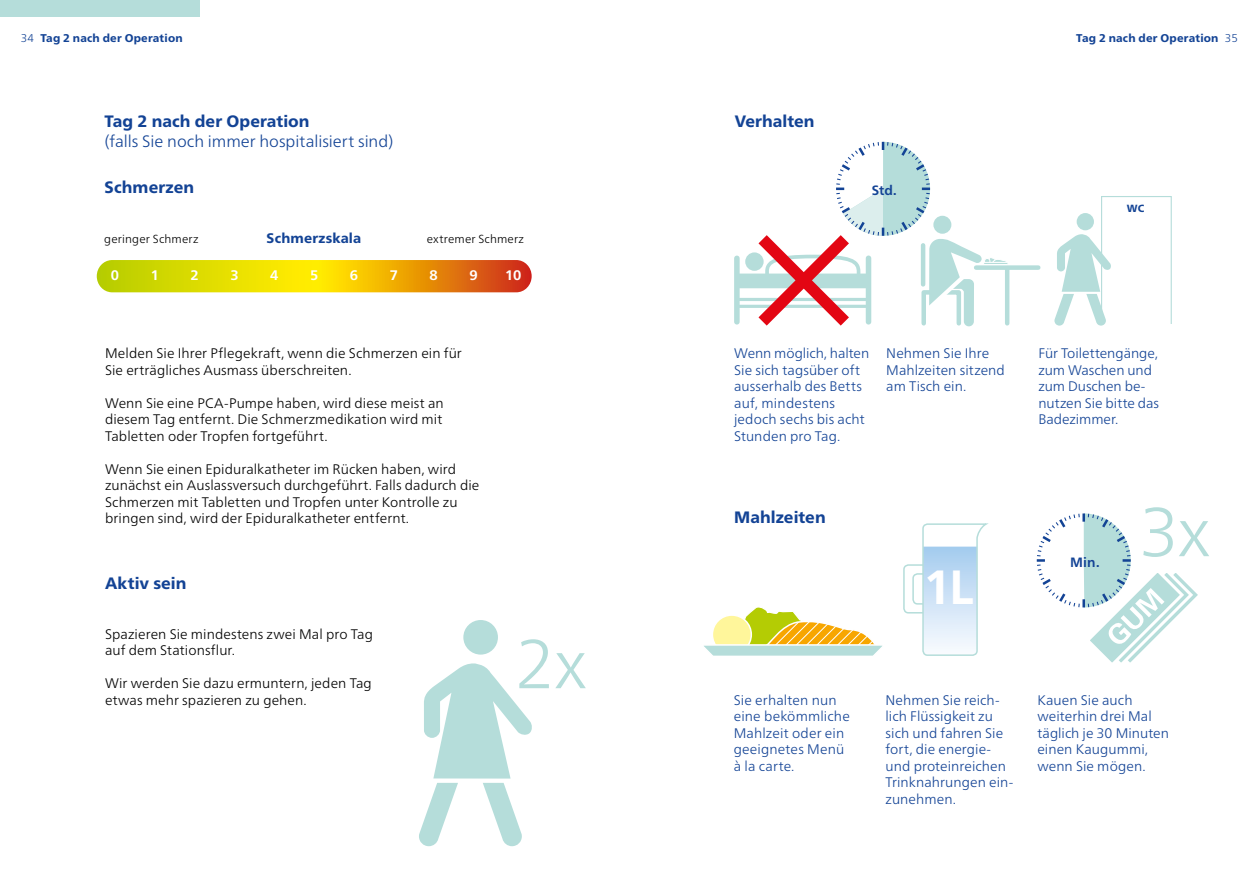
<style>
.page{position:relative;width:1259px;height:893px;background:#fff}
.page>*{position:absolute;margin:0;border:0;box-sizing:border-box;transform-origin:0 0}
.t1{font:300 69px "Frutiger Neue W01";color:#b5ddda}
.t2{font:700 48px "Frutiger Neue W01";color:#fff}
.t3{font:800 16.5px "Frutiger Neue W01";letter-spacing:.005em;color:#134395}
.t4{font:300 16.5px "Frutiger Neue W01";letter-spacing:-.005em;color:#134395}
.t5{font:300 13.8px/16.5px "Frutiger Neue W01";letter-spacing:.005em;color:#000}
.t6{font:300 13.8px/16.5px "Frutiger Neue W01";letter-spacing:.005em;color:#134395}
.t7{font:700 13.8px "Frutiger Neue W01";color:#fff}
.t8{font:800 13.8px "Frutiger Neue W01";letter-spacing:.01em;color:#134395}
.t9{font:700 13.5px "Frutiger Neue W01";letter-spacing:.005em;color:#134395}
.t10{font:300 11.7px "Frutiger Neue W01";letter-spacing:.015em;color:#000}
.t11{font:800 11.25px "Frutiger Neue W01";letter-spacing:.02em;color:#134395}
.t12{font:300 11.25px "Frutiger Neue W01";color:#134395}
.t13{font:800 10.35px "Frutiger Neue W01";color:#134395}
</style>
<div class="page">
<div style="left:0;top:0;width:200px;height:17px;background:#b5ddda"></div>
<svg style="left:903px;top:523px;width:86px;height:133px"></svg>
<div style="left:1101px;top:196px;width:70px;height:129px;background:#fff;border:1px solid #b5ddda"></div>
<svg style="left:1054px;top:213px;width:57px;height:113px"></svg>
<div style="left:976px;top:265px;width:62px;height:5px;background:#b5ddda"></div>
<svg style="left:419px;top:620px;width:113px;height:226px"></svg>
<svg style="left:704px;top:607px;width:178px;height:49px"></svg>
<svg style="left:734px;top:142px;width:276px;height:184px"></svg>
<svg style="left:1036px;top:513px;width:162px;height:150px"></svg>
<svg style="left:97px;top:260px;width:434px;height:32px;background:#e3b707"></svg>
<p class="t11" style="left:40px;top:31px;width:144px">Tag 2 nach der Operation</p>
<p class="t11" style="left:1076px;top:31px;width:144px">Tag 2 nach der Operation</p>
<p class="t12" style="left:21px;top:31px;width:15px">34</p>
<p class="t12" style="left:1225px;top:31px;width:14px">35</p>
<p class="t3" style="left:105px;top:112px;width:206px">Tag 2 nach der Operation</p>
<p class="t4" style="left:105px;top:131px;width:290px">(falls Sie noch immer hospitalisiert sind)</p>
<p class="t3" style="left:105px;top:178px;width:91px">Schmerzen</p>
<p class="t10" style="left:104px;top:232px;width:96px">geringer Schmerz</p>
<p class="t8" style="left:267px;top:230px;width:96px">Schmerzskala</p>
<p class="t10" style="left:427px;top:232px;width:99px">extremer Schmerz</p>
<p class="t7" style="left:111px;top:267px;width:10px">0</p>
<p class="t7" style="left:151px;top:267px;width:10px">1</p>
<p class="t7" style="left:191px;top:267px;width:10px">2</p>
<p class="t7" style="left:230px;top:267px;width:10px">3</p>
<p class="t7" style="left:270px;top:267px;width:10px">4</p>
<p class="t7" style="left:310px;top:267px;width:10px">5</p>
<p class="t7" style="left:350px;top:267px;width:10px">6</p>
<p class="t7" style="left:390px;top:267px;width:10px">7</p>
<p class="t7" style="left:429px;top:267px;width:10px">8</p>
<p class="t7" style="left:469px;top:267px;width:10px">9</p>
<p class="t7" style="left:505px;top:267px;width:18px">10</p>
<p class="t5" style="left:105px;top:345px;width:358px">Melden Sie Ihrer Pflegekraft, wenn die Schmerzen ein für<br>Sie erträgliches Ausmass überschreiten.</p>
<p class="t5" style="left:105px;top:395px;width:340px;text-align:justify">Wenn Sie eine PCA-Pumpe haben, wird diese meist an diesem Tag entfernt. Die Schmerzmedikation wird mit Tabletten oder Tropfen fortgeführt.</p>
<p class="t5" style="left:105px;top:461px;width:376px">Wenn Sie einen Epiduralkatheter im Rücken haben, wird zunächst ein Auslassversuch durchgeführt. Falls dadurch die Schmerzen mit Tabletten und Tropfen unter Kontrolle zu bringen sind, wird der Epiduralkatheter entfernt.</p>
<p class="t3" style="left:105px;top:574px;width:83px">Aktiv sein</p>
<p class="t5" style="left:105px;top:626px;width:269px">Spazieren Sie mindestens zwei Mal pro Tag auf dem Stationsflur.</p>
<p class="t5" style="left:105px;top:675px;width:268px">Wir werden Sie dazu ermuntern, jeden Tag etwas mehr spazieren zu gehen.</p>
<h1 class="t1" style="left:514px;top:623px;width:74px">2x</h1>
<p class="t3" style="left:735px;top:112px;width:81px">Verhalten</p>
<p class="t9" style="left:871px;top:182px;width:26px">Std.</p>
<p class="t13" style="left:1127px;top:202px;width:19px">WC</p>
<p class="t6" style="left:734px;top:345px;width:137px">Wenn möglich, halten<br>Sie sich tagsüber oft ausserhalb des Betts auf, mindestens jedoch sechs bis acht<br>Stunden pro Tag.</p>
<p class="t6" style="left:886px;top:345px;width:120px">Nehmen Sie Ihre<br>Mahlzeiten sitzend am Tisch ein.</p>
<p class="t6" style="left:1038px;top:345px;width:122px">Für Toilettengänge, zum Waschen und zum Duschen be&shy;nutzen Sie bitte das<br>Badezimmer.</p>
<p class="t3" style="left:734px;top:508px;width:93px">Mahlzeiten</p>
<h2 class="t2" style="left:923px;top:559px;width:52px">1L</h2>
<p class="t9" style="left:1070px;top:554px;width:31px">Min.</p>
<h1 class="t1" style="left:1139px;top:491px;width:73px">3x</h1>
<p class="t6" style="left:733px;top:692px;width:118px">Sie erhalten nun eine bekömmliche<br>Mahlzeit oder ein geeignetes Menü à la carte.</p>
<p class="t6" style="left:885px;top:692px;width:128px">Nehmen Sie reich&shy;lich Flüssigkeit zu sich und fahren Sie fort, die energie&shy;und proteinreichen<br>Trinknahrungen ein&shy;zunehmen.</p>
<p class="t6" style="left:1037px;top:692px;width:133px">Kauen Sie auch weiterhin drei Mal täglich je 30 Minuten einen Kaugummi, wenn Sie mögen.</p>
</div>
